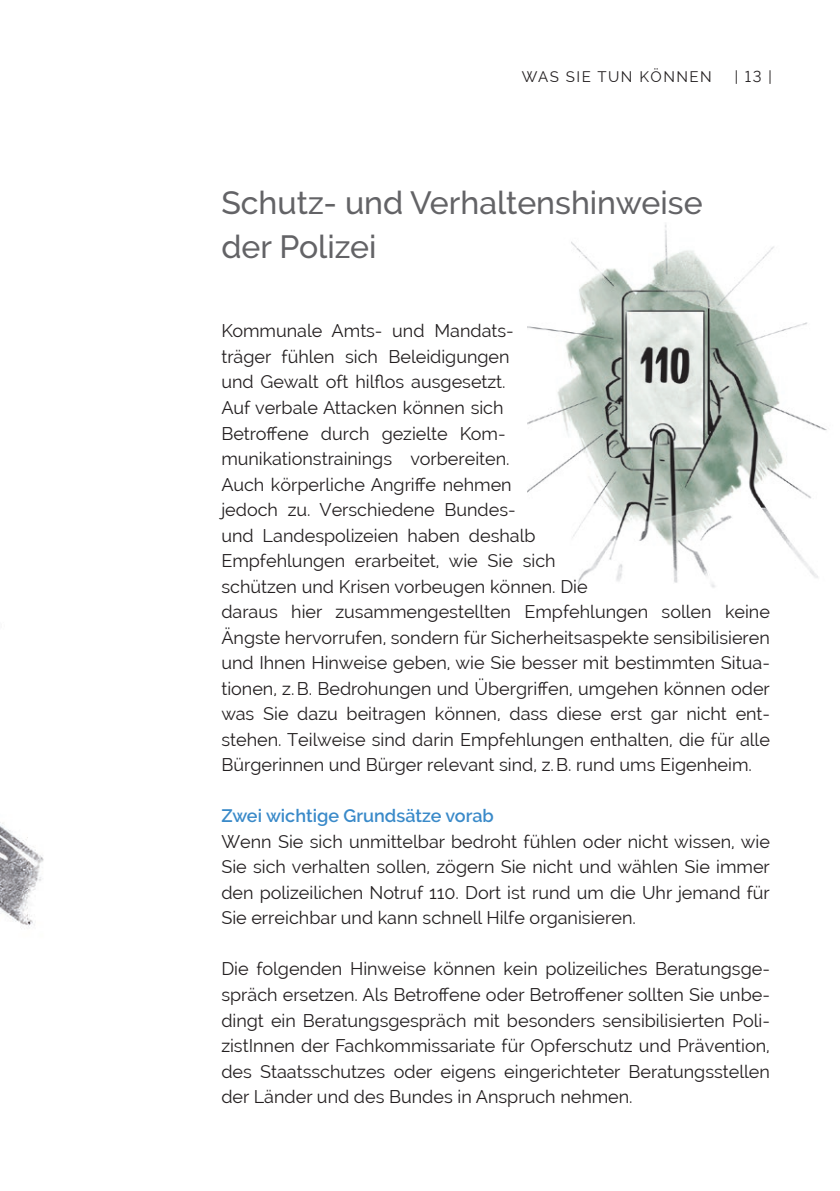
<style>
.page{position:relative;width:840px;height:1191px;background:#fff}
.page>*{position:absolute;margin:0;border:0;box-sizing:border-box;transform-origin:0 0}
.t1{font:500 32px/44px "Raleway";color:#636366}
.Fließtext{font:18px/25.6px "Raleway";color:#231f20;text-align:justify}
.Fließtext-2{font:600 18px "Raleway";color:#3a8ac9}
.Fließtext-3{font:15px "Raleway";letter-spacing:.1em;color:#231f20}
.s1{font-family:"Benton Sans"}
</style>
<div class="page">
<img style="left:527px;top:224px;width:300px;height:364px">
<img style="left:0;top:822px;width:44px;height:105px">
<p class="Fließtext-3" style="left:521px;top:68px;width:191px">WAS SIE TUN KÖNNEN</p>
<p class="Fließtext-3" style="left:734px;top:68px;width:39px">| <span class="s1">13</span> |</p>
<p class="t1" style="left:221px;top:181px;width:482px">Schutz- und Verhaltenshinweise der Polizei</p>
<p class="Fließtext" style="left:221px;top:318px;width:550px;text-align:left">Kommunale Amts- und Mandats-<br>träger fühlen sich Beleidigungen<br>und Gewalt oft hilflos ausgesetzt.<br>Auf verbale Attacken können sich<br>Betroffene durch gezielte Kom-<br>munikationstrainings vorbereiten.<br>Auch körperliche Angriffe nehmen<br>jedoch zu. Verschiedene Bundes-<br>und Landespolizeien haben deshalb<br>Empfehlungen erarbeitet, wie Sie sich<br>schützen und Krisen vorbeugen können. Die<br>daraus hier zusammengestellten Empfehlungen sollen keine Ängste hervorrufen, sondern für Sicherheitsaspekte sensibilisieren und Ihnen Hinweise geben, wie Sie besser mit bestimmten Situa&shy;tionen, z.B. Bedrohungen und Übergriffen, umgehen können oder was Sie dazu beitragen können, dass diese erst gar nicht ent&shy;stehen. Teilweise sind darin Empfehlungen enthalten, die für alle Bürgerinnen und Bürger relevant sind, z.B. rund ums Eigenheim.</p>
<p class="Fließtext-2" style="left:221px;top:805px;width:274px">Zwei wichtige Grundsätze vorab</p>
<p class="Fließtext" style="left:221px;top:828px;width:550px">Wenn Sie sich unmittelbar bedroht fühlen oder nicht wissen, wie Sie sich verhalten sollen, zögern Sie nicht und wählen Sie immer den polizeilichen Notruf 110. Dort ist rund um die Uhr jemand für Sie erreichbar und kann schnell Hilfe organisieren.</p>
<p class="Fließtext" style="left:221px;top:956px;width:550px">Die folgenden Hinweise können kein polizeiliches Beratungsge&shy;spräch ersetzen. Als Betroffene oder Betroffener sollten Sie unbe&shy;dingt ein Beratungsgespräch mit besonders sensibilisierten Poli&shy;zistInnen der Fachkommissariate für Opferschutz und Prävention, des Staatsschutzes oder eigens eingerichteter Beratungsstellen der Länder und des Bundes in Anspruch nehmen.</p>
</div>
